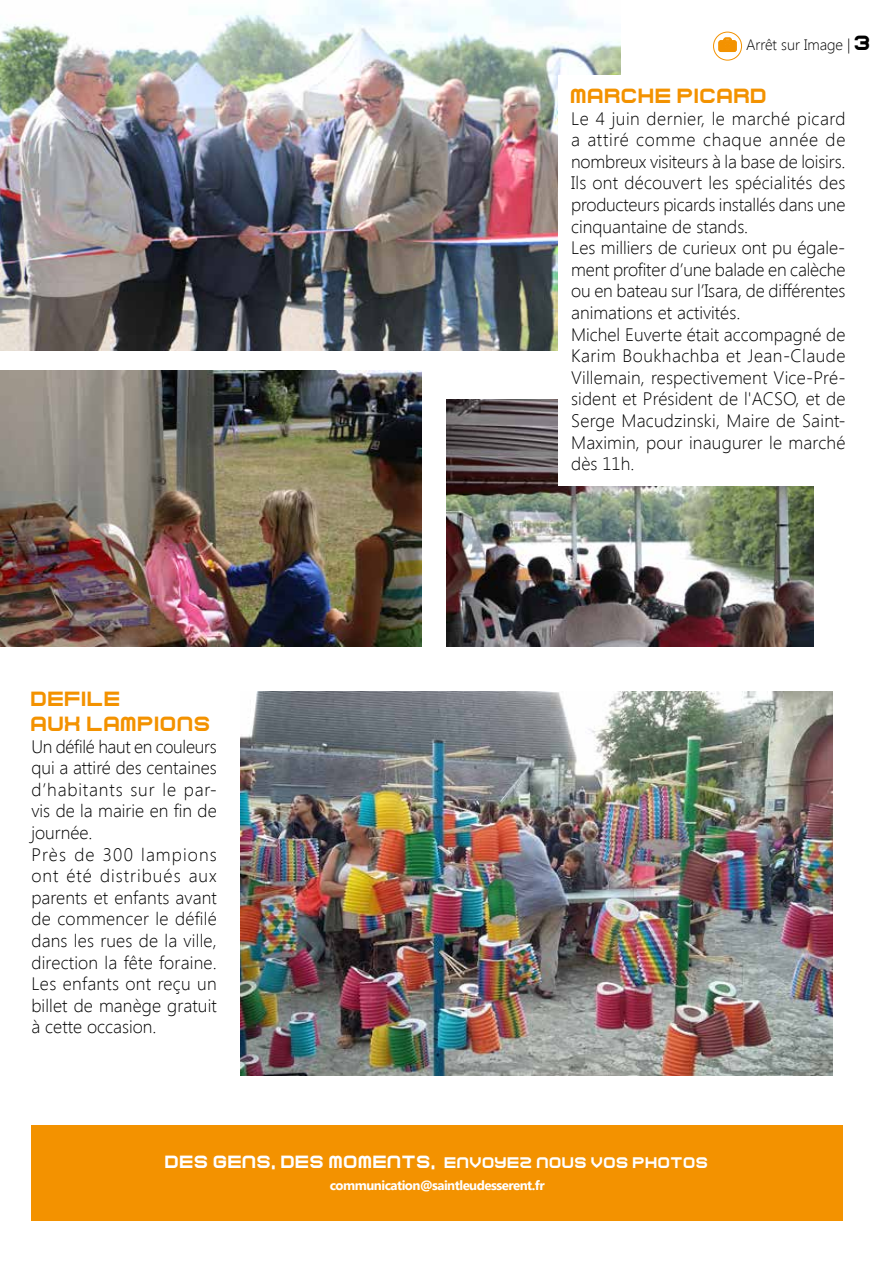
<style>
.page{position:relative;width:893px;height:1263px;background:#fff}
.page>*{position:absolute;margin:0;border:0;box-sizing:border-box;transform-origin:0 0}
.t1{font:21px/25.2px "Curvert";color:#f39200}
.t2{font:300 18px/21.6px "Segoe UI";letter-spacing:.005em;color:#000}
.t3{font:15.6px "Curvert";color:#fff}
.t4{font:300 15px "Segoe UI";color:#000}
.t5{font:700 13.2px "Segoe UI";letter-spacing:-.04em;color:#fff}
.s1{font-family:"Curvert";font-weight:400;font-size:21px}
.s2{font-size:18.15px}
</style>
<div class="page">
<img style="left:0;top:0;width:621px;height:350px">
<img style="left:0;top:370px;width:422px;height:276px">
<img style="left:446px;top:399px;width:368px;height:247px">
<img style="left:241px;top:691px;width:592px;height:384px">
<div style="left:558px;top:75px;width:300px;height:411px;background:#fff"></div>
<div style="left:31px;top:1125px;width:812px;height:95px;background:#f39200"></div>
<svg style="left:719px;top:38px;width:17px;height:14px"></svg>
<div style="left:713px;top:32px;width:29px;height:28px;border:1px solid #f39200;border-radius:50%"></div>
<p class="t4" style="left:746px;top:34px;width:127px">Arrêt sur Image | <span class="s1">3</span></p>
<p class="t1" style="left:31px;top:687px;width:182px">DEFILE<br>AUX LAMPIONS</p>
<p class="t2" style="left:31px;top:735px;width:187px">Un défilé haut en couleurs qui a attiré des centaines d’habitants sur le par&shy;vis de la mairie en fin de journée.<br>Près de 300 lampions ont été distribués aux parents et enfants avant de commencer le défilé dans les rues de la ville, direction la fête foraine.<br>Les enfants ont reçu un billet de manège gratuit à cette occasion.</p>
<p class="t1" style="left:571px;top:84px;width:199px">MARCHE PICARD</p>
<p class="t2" style="left:571px;top:107px;width:276px">Le 4 juin dernier, le marché picard a attiré comme chaque année de nombreux visiteurs à la base de loisirs.<br>Ils ont découvert les spécialités des producteurs picards installés dans une cinquantaine de stands.<br>Les milliers de curieux ont pu égale&shy;ment profiter d’une balade en calèche ou en bateau sur l’Isara, de différentes animations et activités.<br>Michel Euverte était accompagné de Karim Boukhachba et Jean-Claude Villemain, respectivement Vice-Pré&shy;sident et Président de l'ACSO, et de Serge Macudzinski, Maire de Saint-Maximin, pour inaugurer le marché dès 11h.</p>
<p class="t3" style="left:166px;top:1156px;width:545px"><span class="s2">DES GENS, DES MOMENTS,</span> ENVOYEZ NOUS VOS PHOTOS</p>
<p class="t5" style="left:330px;top:1176px;width:216px">communication@saintleudesserent.fr</p>
</div>
